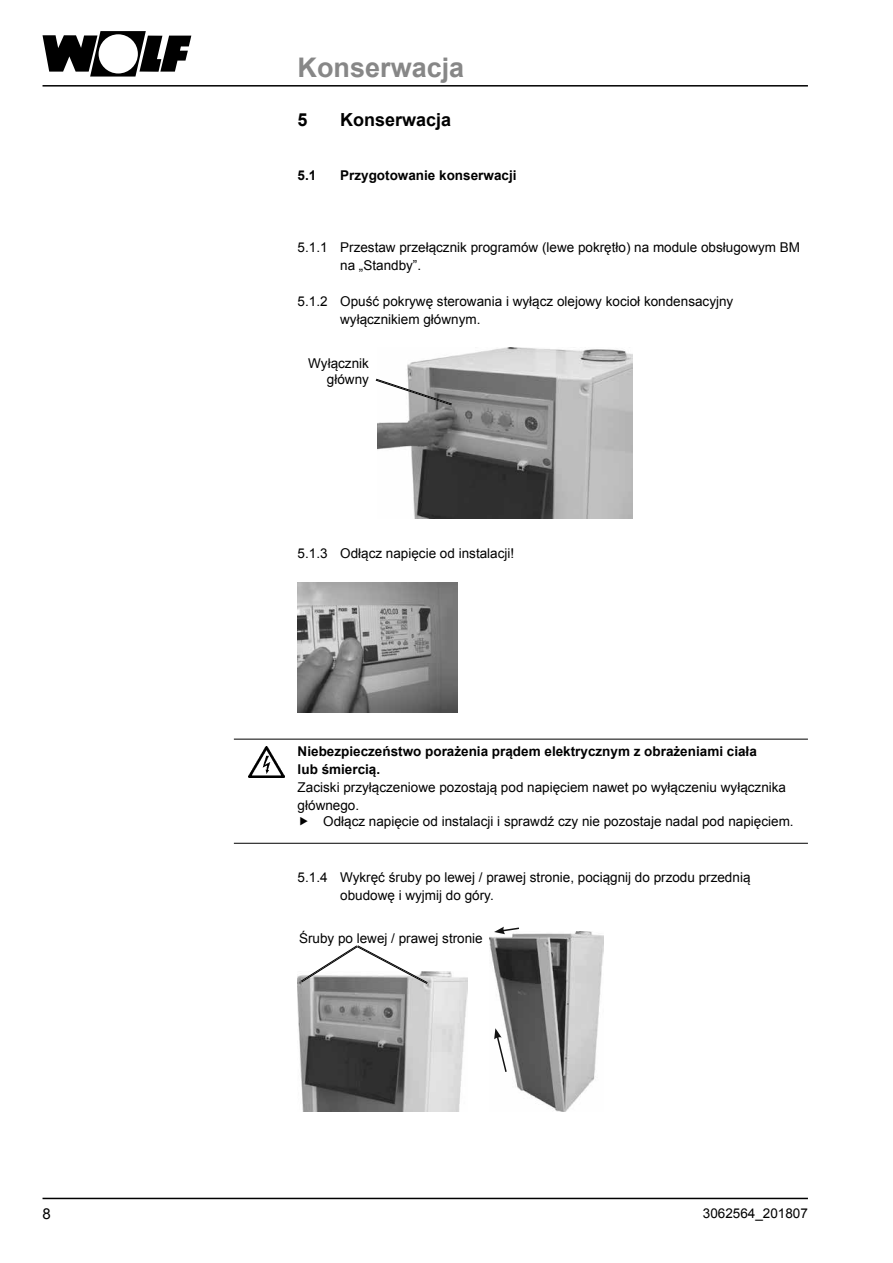
<style>
.page{position:relative;width:893px;height:1263px;background:#fff}
.page>*{position:absolute;margin:0;border:0;box-sizing:border-box;transform-origin:0 0}
.t1{font:700 27px "Arial";color:#878787}
.t2{font:700 18px "Arial";color:#000}
.t3{font:15px "Arial";color:#000}
.t4{font:13.5px/18px "Arial";color:#000}
.t5{font:700 13.5px/18px "Arial";color:#000}
</style>
<div class="page">
<svg style="left:43px;top:31px;width:148px;height:46px"></svg>
<hr style="left:43px;top:85px;width:765px;height:2px;background:#000">
<hr style="left:43px;top:1198px;width:765px;height:1px;background:#000">
<hr style="left:234px;top:739px;width:574px;height:1px;background:#000">
<hr style="left:234px;top:843px;width:574px;height:1px;background:#000">
<img style="left:377px;top:348px;width:256px;height:171px">
<svg style="left:375px;top:378px;width:79px;height:29px"></svg>
<img style="left:298px;top:583px;width:160px;height:130px">
<img style="left:489px;top:931px;width:115px;height:180px">
<img style="left:298px;top:971px;width:169px;height:140px">
<svg style="left:299px;top:945px;width:130px;height:40px"></svg>
<svg style="left:494px;top:1028px;width:14px;height:45px"></svg>
<svg style="left:494px;top:926px;width:27px;height:8px"></svg>
<img style="left:249px;top:746px;width:36px;height:32px">
<h1 class="t1" style="left:298px;top:49px;width:168px">Konserwacja</h1>
<h2 class="t2" style="left:298px;top:108px;width:12px">5</h2>
<h2 class="t2" style="left:340px;top:108px;width:113px">Konserwacja</h2>
<p class="t5" style="left:298px;top:167px;width:20px">5.1</p>
<p class="t5" style="left:340px;top:167px;width:178px">Przygotowanie konserwacji</p>
<p class="t4" style="left:340px;top:238px;width:461px;text-indent:-43px">5.1.1 Przestaw przełącznik programów (lewe pokrętło) na module obsługowym BM na „Standby”.</p>
<p class="t4" style="left:340px;top:292px;width:395px;text-indent:-43px">5.1.2 Opuść pokrywę sterowania i wyłącz olejowy kocioł kondensacyjny wyłącznikiem głównym.</p>
<p class="t4" style="left:308px;top:355px;width:62px;line-height:16.2px;text-align:right">Wyłącznik główny</p>
<p class="t4" style="left:298px;top:544px;width:218px">5.1.3 Odłącz napięcie od instalacji!</p>
<p class="t5" style="left:298px;top:743px;width:461px">Niebezpieczeństwo porażenia prądem elektrycznym z obrażeniami ciała lub śmiercią.</p>
<p class="t4" style="left:298px;top:778px;width:490px">Zaciski przyłączeniowe pozostają pod napięciem nawet po wyłączeniu wyłącznika głównego.</p>
<p class="t4" style="left:323px;top:813px;width:472px">Odłącz napięcie od instalacji i sprawdź czy nie pozostaje nadal pod napięciem.</p>
<p class="t4" style="left:340px;top:868px;width:412px;text-indent:-43px">5.1.4 Wykręć śruby po lewej / prawej stronie, pociągnij do przodu przednią obudowę i wyjmij do góry.</p>
<p class="t4" style="left:299px;top:929px;width:185px">Śruby po lewej / prawej stronie</p>
<p class="t3" style="left:43px;top:1203px;width:10px">8</p>
<p class="t4" style="left:703px;top:1204px;width:107px">3062564_201807</p>
</div>
